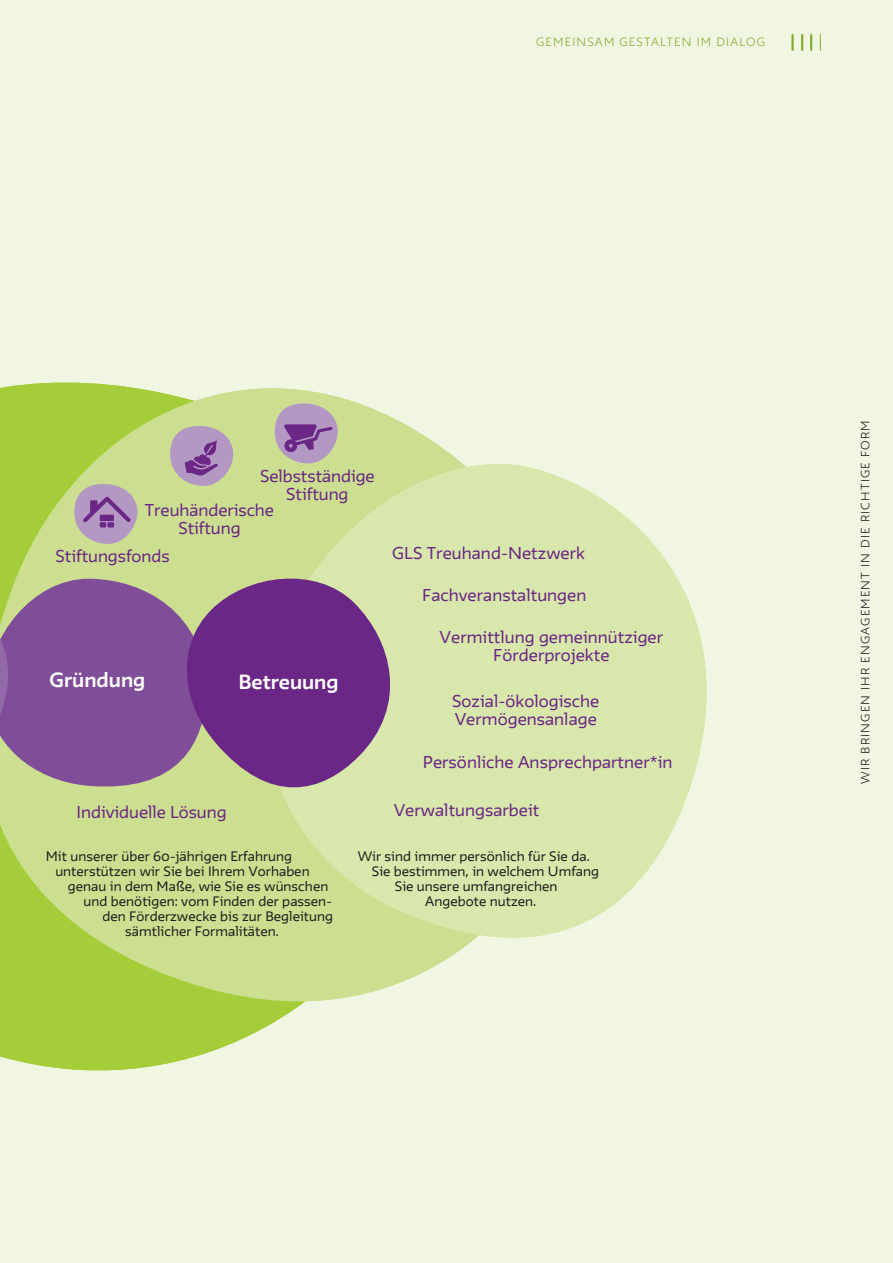
<style>
.page{position:relative;width:893px;height:1263px;background:#f1f6e2}
.page>*{position:absolute;margin:0;border:0;box-sizing:border-box;transform-origin:0 0}
.t1{font:700 18px "GLS Irma";color:#fff}
.t2{font:15px/18px "GLS Irma";letter-spacing:.005em;color:#6b2785;text-align:center}
.t3{font:12px/15px "GLS Irma";letter-spacing:.005em;color:#231f20}
.t4{font:300 10.5px "GLS Irma";letter-spacing:.11em;color:#231f20}
.t5{font:300 10.5px "GLS Irma";letter-spacing:.11em;color:#82ae32}
</style>
<div class="page">
<div style="left:0;top:304px;width:178px;height:900px;background:#f1f6e2"></div>
<div style="left:0;top:326px;width:534px;height:783px;background:#f1f6e2"></div>
<svg style="left:0;top:354px;width:625px;height:697px;background:#cee294"></svg>
<svg style="left:241px;top:438px;width:501px;height:545px;background:#dce9b4"></svg>
<svg style="left:176px;top:565px;width:234px;height:243px;background:#926e90"></svg>
<svg style="left:0;top:570px;width:206px;height:223px;background:#8f6d95"></svg>
<svg style="left:275px;top:402px;width:63px;height:61px;background:#ab93ac"></svg>
<svg style="left:74px;top:482px;width:63px;height:62px;background:#af9aaf"></svg>
<svg style="left:170px;top:424px;width:63px;height:62px;background:#af9aaf"></svg>
<hr style="left:791px;top:35px;width:3px;height:15px;background:#82ae32">
<svg style="left:801px;top:35px;width:2px;height:15px"></svg>
<svg style="left:820px;top:34px;width:1px;height:17px"></svg>
<svg style="left:810px;top:35px;width:2px;height:15px"></svg>
<p class="t5" style="left:536px;top:35px;width:230px">GEMEINSAM GESTALTEN IM DIALOG</p>
<p class="t2" style="left:260px;top:467px;width:116px">Selbstständige<br>Stiftung</p>
<p class="t2" style="left:145px;top:500px;width:131px">Treuhänderische<br>Stiftung</p>
<p class="t2" style="left:56px;top:546px;width:116px">Stiftungsfonds</p>
<h1 class="t1" style="left:50px;top:668px;width:97px">Gründung</h1>
<h1 class="t1" style="left:238px;top:669px;width:102px">Betreuung</h1>
<p class="t2" style="left:77px;top:802px;width:151px">Individuelle Lösung</p>
<p class="t2" style="left:392px;top:544px;width:194px">GLS Treuhand-Netzwerk</p>
<p class="t2" style="left:422px;top:586px;width:166px">Fachveranstaltungen</p>
<p class="t2" style="left:440px;top:628px;width:225px">Vermittlung gemeinnütziger<br>Förderprojekte</p>
<p class="t2" style="left:452px;top:692px;width:149px;text-align:left">Sozial-ökologische<br>Vermögensanlage</p>
<p class="t2" style="left:423px;top:753px;width:251px">Persönliche Ansprechpartner*in</p>
<p class="t2" style="left:433px;top:756px;width:144px">Vermögensanlage</p>
<p class="t2" style="left:394px;top:800px;width:147px">Verwaltungsarbeit</p>
<p class="t3" style="left:46px;top:848px;width:248px">Mit unserer über 60-jährigen Erfahrung</p>
<p class="t3" style="left:68px;top:878px;width:262px">genau in dem Maße, wie Sie es wünschen</p>
<p class="t3" style="left:84px;top:893px;width:250px">und benötigen: vom Finden der passen-</p>
<p class="t3" style="left:102px;top:908px;width:232px">den Förderzwecke bis zur Begleitung</p>
<p class="t3" style="left:125px;top:923px;width:155px">sämtlicher Formalitäten.</p>
<p class="t3" style="left:55px;top:848px;width:259px;text-indent:115px">jährigen Erfahrung unterstützen wir Sie bei Ihrem Vorhaben,</p>
<p class="t3" style="left:175px;top:893px;width:161px">. Vom Finden der passen-</p>
<p class="t3" style="left:358px;top:848px;width:234px">Wir sind immer persönlich für Sie da.</p>
<p class="t3" style="left:372px;top:863px;width:229px">Sie bestimmen, in welchem Umfang</p>
<p class="t3" style="left:395px;top:878px;width:164px">Sie unsere umfangreichen</p>
<p class="t3" style="left:425px;top:893px;width:113px">Angebote nutzen.</p>
<p class="t4" style="left:858px;top:784px;width:365px;rotate:-90deg">WIR BRINGEN IHR ENGAGEMENT IN DIE RICHTIGE FORM</p>
</div>
